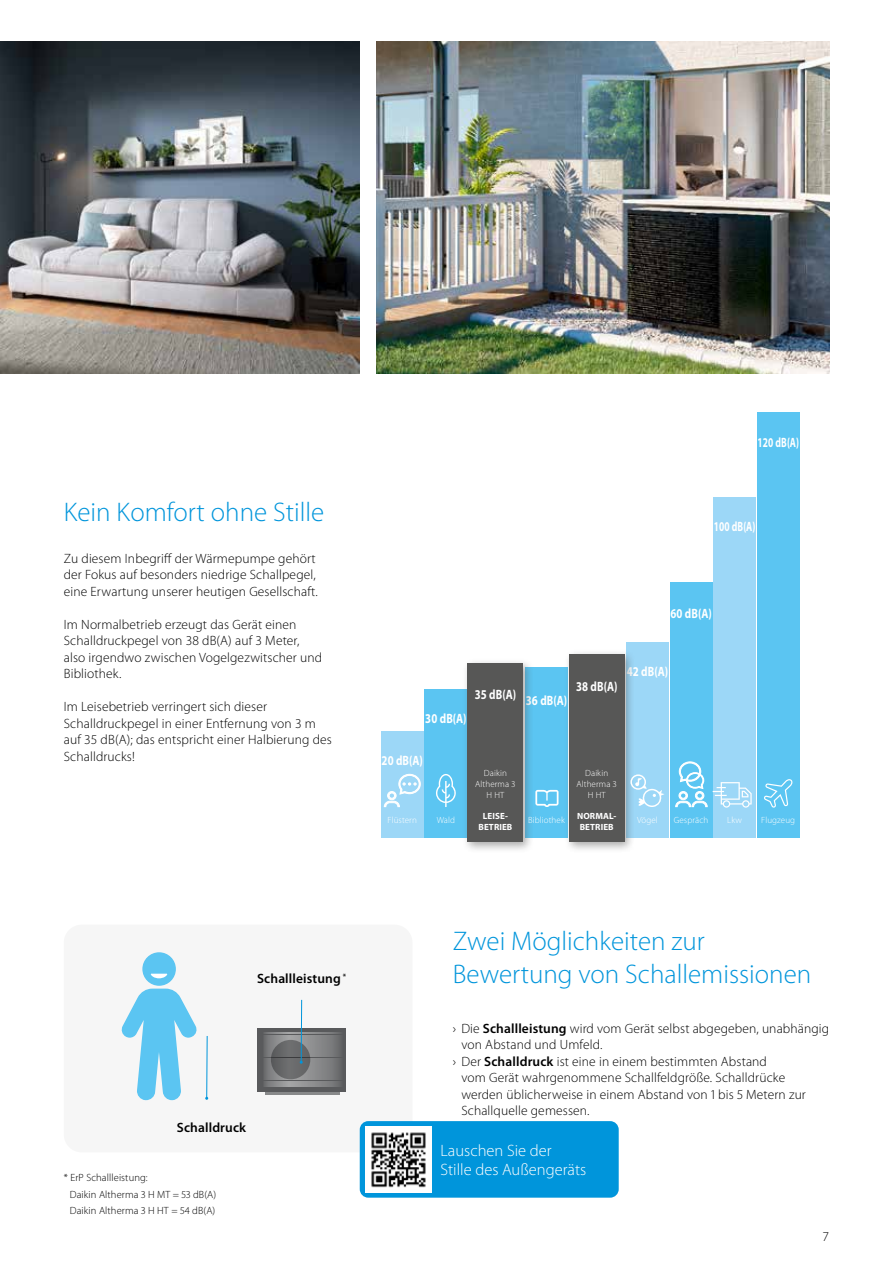
<style>
.page{position:relative;width:893px;height:1263px;background:#fff}
.page>*{position:absolute;margin:0;border:0;box-sizing:border-box;transform-origin:0 0}
.t1{font:300 27px/33px "Myriad Pro";color:#0095db}
.t2{font:300 16.5px/19.8px "Myriad Pro";color:#fff}
.t3{font:300 13.5px/16.5px "Myriad Pro";letter-spacing:.01em;color:#000}
.t4{font:700 13.5px "Myriad Pro";letter-spacing:.01em;color:#fff;scale:.8 1}
.t5{font:600 13.5px "Myriad Pro";letter-spacing:.01em;color:#000}
.t6{font:700 13.5px "Myriad Pro";letter-spacing:.01em;color:#fff;scale:.7 1}
.t7{font:300 10.5px/16.5px "Myriad Pro";letter-spacing:.01em;color:#000}
.t8{font:300 9px/10.8px "Myriad Pro";letter-spacing:.01em;color:#fff;text-align:center}
.t9{font:700 9px/10.8px "Myriad Pro";letter-spacing:.01em;color:#fff;text-align:center}
.s1{font-weight:600}
</style>
<div class="page">
<img style="left:0;top:42px;width:360px;height:331px">
<img style="left:377px;top:42px;width:452px;height:331px">
<div style="left:64px;top:925px;width:348px;height:227px;background:#f6f6f6;border-radius:18px"></div>
<div style="left:143px;top:953px;width:32px;height:32px;background:#5bc5f2;border-radius:50%"></div>
<div style="left:142px;top:952px;width:34px;height:34px;border:2px solid #5bc5f2;border-radius:50%"></div>
<svg style="left:121px;top:988px;width:76px;height:113px"></svg>
<svg style="left:148px;top:973px;width:22px;height:7px"></svg>
<svg style="left:205px;top:1036px;width:3px;height:64px"></svg>
<div style="left:381px;top:731px;width:43px;height:107px;background:#9cd7f7"></div>
<div style="left:425px;top:689px;width:42px;height:149px;background:#5bc5f2"></div>
<div style="left:525px;top:668px;width:43px;height:170px;background:#5bc5f2"></div>
<div style="left:670px;top:583px;width:42px;height:255px;background:#5bc5f2"></div>
<div style="left:626px;top:642px;width:43px;height:196px;background:#9cd7f7"></div>
<div style="left:713px;top:497px;width:43px;height:341px;background:#9cd7f7"></div>
<div style="left:757px;top:412px;width:42px;height:426px;background:#5bc5f2"></div>
<svg style="left:384px;top:773px;width:37px;height:34px"></svg>
<svg style="left:535px;top:790px;width:23px;height:17px"></svg>
<svg style="left:436px;top:774px;width:20px;height:33px"></svg>
<div style="left:463px;top:658px;width:71px;height:195px;background:#575756;opacity:.5"></div>
<div style="left:468px;top:663px;width:55px;height:179px;background:#575756"></div>
<div style="left:564px;top:650px;width:72px;height:203px;background:#575756;opacity:.5"></div>
<div style="left:569px;top:655px;width:55px;height:187px;background:#575756"></div>
<svg style="left:630px;top:774px;width:34px;height:33px"></svg>
<svg style="left:675px;top:761px;width:77px;height:47px"></svg>
<svg style="left:764px;top:779px;width:28px;height:29px"></svg>
<div style="left:360px;top:1121px;width:259px;height:77px;background:#0095db;border-radius:9px"></div>
<img style="left:365px;top:1126px;width:66px;height:66px">
<svg style="left:258px;top:1028px;width:88px;height:64px;fill:#5c5d5f"></svg>
<svg style="left:262px;top:1033px;width:80px;height:1px"></svg>
<svg style="left:262px;top:1035px;width:80px;height:1px"></svg>
<svg style="left:262px;top:1037px;width:80px;height:1px"></svg>
<svg style="left:262px;top:1040px;width:80px;height:1px"></svg>
<svg style="left:262px;top:1042px;width:80px;height:1px"></svg>
<svg style="left:262px;top:1044px;width:80px;height:1px"></svg>
<svg style="left:262px;top:1046px;width:80px;height:2px"></svg>
<svg style="left:262px;top:1049px;width:80px;height:1px"></svg>
<svg style="left:262px;top:1051px;width:80px;height:1px"></svg>
<svg style="left:262px;top:1053px;width:80px;height:1px"></svg>
<svg style="left:262px;top:1056px;width:80px;height:1px"></svg>
<svg style="left:262px;top:1058px;width:80px;height:1px"></svg>
<svg style="left:262px;top:1060px;width:80px;height:1px"></svg>
<svg style="left:262px;top:1063px;width:80px;height:1px"></svg>
<svg style="left:262px;top:1065px;width:80px;height:1px"></svg>
<svg style="left:262px;top:1067px;width:80px;height:1px"></svg>
<svg style="left:262px;top:1069px;width:80px;height:2px"></svg>
<svg style="left:262px;top:1072px;width:80px;height:1px"></svg>
<svg style="left:262px;top:1074px;width:80px;height:1px"></svg>
<svg style="left:262px;top:1076px;width:80px;height:1px"></svg>
<svg style="left:262px;top:1079px;width:80px;height:1px"></svg>
<svg style="left:262px;top:1081px;width:80px;height:1px"></svg>
<svg style="left:262px;top:1083px;width:80px;height:1px"></svg>
<svg style="left:262px;top:1085px;width:80px;height:2px"></svg>
<div style="left:271px;top:1040px;width:39px;height:39px;background:linear-gradient(to right,#626364,#6b6c6d);border-radius:50%"></div>
<hr style="left:265px;top:1092px;width:74px;height:3px;background:#595a5c">
<svg style="left:300px;top:999px;width:3px;height:65px"></svg>
<h1 class="t1" style="left:64px;top:496px;width:262px">Kein Komfort ohne Stille</h1>
<p class="t3" style="left:64px;top:550px;width:256px">Zu diesem Inbegriff der Wärmepumpe gehört der Fokus auf besonders niedrige Schallpegel, eine Erwartung unserer heutigen Gesellschaft.</p>
<p class="t3" style="left:64px;top:616px;width:260px">Im Normalbetrieb erzeugt das Gerät einen Schalldruckpegel von 38 dB(A) auf 3 Meter, also irgendwo zwischen Vogelgezwitscher und Bibliothek.</p>
<p class="t3" style="left:64px;top:698px;width:270px">Im Leisebetrieb verringert sich dieser Schalldruckpegel in einer Entfernung von 3 m auf 35 dB(A); das entspricht einer Halbierung des Schalldrucks!</p>
<p class="t6" style="left:757px;top:434px;width:61px">120 dB(A)</p>
<p class="t6" style="left:714px;top:518px;width:61px">100 dB(A)</p>
<p class="t4" style="left:670px;top:605px;width:53px">60 dB(A)</p>
<p class="t4" style="left:425px;top:710px;width:53px">30 dB(A)</p>
<p class="t4" style="left:475px;top:685px;width:53px">35 dB(A)</p>
<p class="t4" style="left:526px;top:691px;width:53px">36 dB(A)</p>
<p class="t4" style="left:576px;top:678px;width:53px">38 dB(A)</p>
<p class="t4" style="left:627px;top:663px;width:53px">42 dB(A)</p>
<p class="t4" style="left:382px;top:752px;width:53px">20 dB(A)</p>
<p class="t8" style="left:388px;top:814px;width:31px">Flüstern</p>
<p class="t8" style="left:437px;top:814px;width:20px">Wald</p>
<p class="t8" style="left:475px;top:768px;width:42px">Daikin<br>Altherma 3<br>H HT</p>
<p class="t9" style="left:478px;top:810px;width:35px">LEISE-<br>BETRIEB</p>
<p class="t8" style="left:576px;top:768px;width:42px">Daikin<br>Altherma 3<br>H HT</p>
<p class="t9" style="left:577px;top:810px;width:41px">NORMAL-<br>BETRIEB</p>
<p class="t8" style="left:528px;top:814px;width:38px">Bibliothek</p>
<p class="t8" style="left:637px;top:814px;width:22px">Vögel</p>
<p class="t8" style="left:674px;top:814px;width:36px">Gespräch</p>
<p class="t8" style="left:727px;top:814px;width:16px">Lkw</p>
<p class="t8" style="left:761px;top:814px;width:35px">Flugzeug</p>
<p class="t5" style="left:257px;top:970px;width:91px">Schallleistung <sup>*</sup></p>
<p class="t5" style="left:177px;top:1118px;width:71px">Schalldruck</p>
<p class="t7" style="left:70px;top:1169px;width:148px;text-indent:-6px">* ErP Schallleistung:<br>Daikin Altherma 3 H MT = 53 dB(A)<br>Daikin Altherma 3 H HT = 54 dB(A)</p>
<h1 class="t1" style="left:453px;top:925px;width:360px">Zwei Möglichkeiten zur<br>Bewertung von Schallemissionen</h1>
<p class="t3" style="left:453px;top:1020px;width:378px">› Die <span class="s1">Schallleistung</span> wird vom Gerät selbst abgegeben, unabhängig</p>
<p class="t3" style="left:461px;top:1036px;width:143px">von Abstand und Umfeld.</p>
<p class="t3" style="left:453px;top:1053px;width:316px">› Der <span class="s1">Schalldruck</span> ist eine in einem bestimmten Abstand</p>
<p class="t3" style="left:461px;top:1069px;width:326px">vom Gerät wahrgenommene Schallfeldgröße. Schalldrücke</p>
<p class="t3" style="left:461px;top:1086px;width:346px">werden üblicherweise in einem Abstand von 1 bis 5 Metern zur</p>
<p class="t3" style="left:461px;top:1102px;width:130px">Schallquelle gemessen.</p>
<p class="t2" style="left:441px;top:1140px;width:147px">Lauschen Sie der<br>Stille des Außengeräts</p>
<p class="t3" style="left:823px;top:1228px;width:8px">7</p>
</div>
